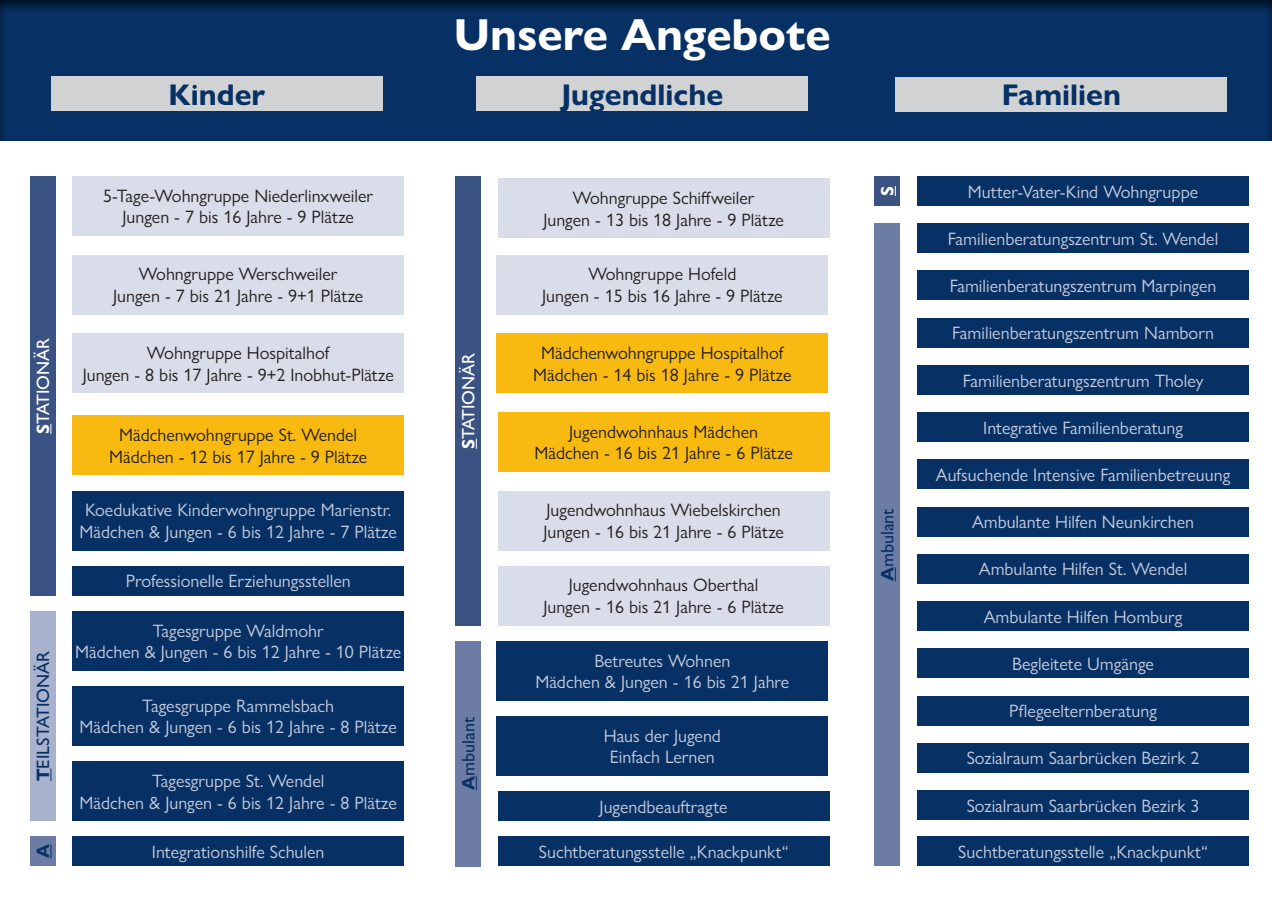
<style>
.page{position:relative;width:1272px;height:902px;background:#fff}
.page>*{position:absolute;margin:0;border:0;box-sizing:border-box;transform-origin:0 0}
.t1{font:700 45px "Gill Sans Nova";color:#fff}
.t2{font:700 30px "Gill Sans Nova";color:#073164}
.t3{font:18px/21.6px "Gill Sans Nova";color:#c7ccde;text-align:center}
.t4{font:18px "Gill Sans Nova";color:#231f20}
.t5{font:500 18px "Gill Sans Nova";color:#073164}
.t6{font:500 18px "Gill Sans Nova";color:#fff}
.t7{font:700 18px "Gill Sans Nova";color:#073164}
.t8{font:700 18px "Gill Sans Nova";color:#fff}
.s1{font-weight:700}
</style>
<div class="page">
<div style="left:0;top:0;width:1271px;height:142px;background:#231f20;opacity:.75"></div>
<div style="left:51px;top:77px;width:332px;height:34px;background:#d1d2d4"></div>
<div style="left:476px;top:77px;width:332px;height:34px;background:#d1d2d4"></div>
<div style="left:895px;top:77px;width:332px;height:34px;background:#d1d2d4"></div>
<div style="left:72px;top:176px;width:332px;height:60px;background:#d9dde9"></div>
<div style="left:72px;top:255px;width:332px;height:59px;background:#d9dde9"></div>
<div style="left:72px;top:333px;width:332px;height:60px;background:#d9dde9"></div>
<div style="left:72px;top:415px;width:332px;height:60px;background:#f8ba11"></div>
<div style="left:72px;top:490px;width:332px;height:60px;background:#073164"></div>
<div style="left:72px;top:611px;width:332px;height:59px;background:#073164"></div>
<div style="left:72px;top:686px;width:332px;height:59px;background:#073164"></div>
<div style="left:72px;top:761px;width:332px;height:59px;background:#073164"></div>
<div style="left:72px;top:566px;width:332px;height:29px;background:#073164"></div>
<div style="left:72px;top:836px;width:332px;height:30px;background:#073164"></div>
<div style="left:30px;top:176px;width:25px;height:419px;background:#3a5382"></div>
<div style="left:497px;top:179px;width:332px;height:59px;background:#d9dde9"></div>
<div style="left:496px;top:255px;width:332px;height:59px;background:#d9dde9"></div>
<div style="left:496px;top:333px;width:332px;height:60px;background:#f8ba11"></div>
<div style="left:497px;top:412px;width:332px;height:59px;background:#f8ba11"></div>
<div style="left:497px;top:490px;width:332px;height:60px;background:#d9dde9"></div>
<div style="left:497px;top:566px;width:332px;height:59px;background:#d9dde9"></div>
<div style="left:496px;top:641px;width:332px;height:59px;background:#073164"></div>
<div style="left:496px;top:716px;width:332px;height:59px;background:#073164"></div>
<div style="left:497px;top:791px;width:332px;height:29px;background:#073164"></div>
<div style="left:497px;top:836px;width:332px;height:30px;background:#073164"></div>
<div style="left:917px;top:176px;width:331px;height:30px;background:#073164"></div>
<div style="left:917px;top:836px;width:331px;height:30px;background:#073164"></div>
<div style="left:917px;top:270px;width:331px;height:30px;background:#073164"></div>
<div style="left:917px;top:223px;width:331px;height:30px;background:#073164"></div>
<div style="left:917px;top:318px;width:331px;height:29px;background:#073164"></div>
<div style="left:917px;top:365px;width:331px;height:30px;background:#073164"></div>
<div style="left:917px;top:412px;width:331px;height:30px;background:#073164"></div>
<div style="left:917px;top:459px;width:331px;height:30px;background:#073164"></div>
<div style="left:917px;top:554px;width:331px;height:29px;background:#073164"></div>
<div style="left:917px;top:506px;width:331px;height:30px;background:#073164"></div>
<div style="left:917px;top:601px;width:331px;height:30px;background:#073164"></div>
<div style="left:917px;top:648px;width:331px;height:30px;background:#073164"></div>
<div style="left:917px;top:695px;width:331px;height:30px;background:#073164"></div>
<div style="left:917px;top:742px;width:331px;height:30px;background:#073164"></div>
<div style="left:917px;top:790px;width:331px;height:29px;background:#073164"></div>
<div style="left:455px;top:176px;width:25px;height:449px;background:#3a5382"></div>
<div style="left:30px;top:611px;width:25px;height:209px;background:#a9b2cc"></div>
<svg style="left:50px;top:768px;width:1px;height:13px"></svg>
<div style="left:455px;top:641px;width:25px;height:225px;background:#6c7ca4"></div>
<svg style="left:476px;top:776px;width:1px;height:14px"></svg>
<div style="left:30px;top:836px;width:25px;height:30px;background:#6c7ca4"></div>
<svg style="left:50px;top:844px;width:1px;height:14px"></svg>
<div style="left:874px;top:223px;width:25px;height:643px;background:#6c7ca4"></div>
<svg style="left:894px;top:568px;width:1px;height:13px"></svg>
<div style="left:874px;top:176px;width:25px;height:30px;background:#3a5382"></div>
<p class="t1" style="left:454px;top:7px;width:378px">Unsere Angebote</p>
<p class="t2" style="left:168px;top:76px;width:98px">Kinder</p>
<p class="t2" style="left:561px;top:76px;width:163px">Jugendliche</p>
<p class="t2" style="left:1001px;top:76px;width:121px">Familien</p>
<p class="t6" style="left:32px;top:434px;width:97px;rotate:-90deg"><span class="s1">S</span>TATIONÄR</p>
<p class="t5" style="left:32px;top:781px;width:131px;rotate:-90deg"><span class="s1">T</span>EILSTATIONÄR</p>
<p class="t7" style="left:32px;top:858px;width:15px;rotate:-90deg">A</p>
<p class="t4" style="left:103px;top:184px;width:271px">5-Tage-Wohngruppe Niederlinxweiler</p>
<p class="t4" style="left:122px;top:206px;width:233px">Jungen - 7 bis 16 Jahre - 9 Plätze</p>
<p class="t4" style="left:139px;top:263px;width:200px">Wohngruppe Werschweiler</p>
<p class="t4" style="left:113px;top:285px;width:252px">Jungen - 7 bis 21 Jahre - 9+1 Plätze</p>
<p class="t4" style="left:147px;top:342px;width:184px">Wohngruppe Hospitalhof</p>
<p class="t4" style="left:83px;top:363px;width:312px">Jungen - 8 bis 17 Jahre - 9+2 Inobhut-Plätze</p>
<p class="t4" style="left:119px;top:424px;width:239px">Mädchenwohngruppe St. Wendel</p>
<p class="t4" style="left:109px;top:445px;width:260px">Mädchen - 12 bis 17 Jahre - 9 Plätze</p>
<p class="t3" style="left:85px;top:499px;width:308px">Koedukative Kinderwohngruppe Marienstr.</p>
<p class="t3" style="left:80px;top:520px;width:319px">Mädchen &amp; Jungen - 6 bis 12 Jahre - 7 Plätze</p>
<p class="t3" style="left:126px;top:570px;width:226px">Professionelle Erziehungsstellen</p>
<p class="t3" style="left:75px;top:619px;width:328px">Tagesgruppe Waldmohr<br>Mädchen &amp; Jungen - 6 bis 12 Jahre - 10 Plätze</p>
<p class="t3" style="left:80px;top:694px;width:319px">Tagesgruppe Rammelsbach<br>Mädchen &amp; Jungen - 6 bis 12 Jahre - 8 Plätze</p>
<p class="t3" style="left:80px;top:769px;width:319px">Tagesgruppe St. Wendel<br>Mädchen &amp; Jungen - 6 bis 12 Jahre - 8 Plätze</p>
<p class="t3" style="left:152px;top:840px;width:174px">Integrationshilfe Schulen</p>
<p class="t6" style="left:457px;top:448px;width:97px;rotate:-90deg"><span class="s1">S</span>TATIONÄR</p>
<p class="t5" style="left:457px;top:790px;width:74px;rotate:-90deg"><span class="s1">A</span>mbulant</p>
<p class="t4" style="left:573px;top:187px;width:183px">Wohngruppe Schiffweiler</p>
<p class="t4" style="left:543px;top:209px;width:242px">Jungen - 13 bis 18 Jahre - 9 Plätze</p>
<p class="t4" style="left:588px;top:263px;width:149px">Wohngruppe Hofeld</p>
<p class="t4" style="left:542px;top:285px;width:242px">Jungen - 15 bis 16 Jahre - 9 Plätze</p>
<p class="t4" style="left:541px;top:342px;width:244px">Mädchenwohngruppe Hospitalhof</p>
<p class="t4" style="left:533px;top:363px;width:260px">Mädchen - 14 bis 18 Jahre - 9 Plätze</p>
<p class="t4" style="left:569px;top:420px;width:190px">Jugendwohnhaus Mädchen</p>
<p class="t4" style="left:534px;top:442px;width:260px">Mädchen - 16 bis 21 Jahre - 6 Plätze</p>
<p class="t4" style="left:546px;top:499px;width:236px">Jugendwohnhaus Wiebelskirchen</p>
<p class="t4" style="left:543px;top:520px;width:242px">Jungen - 16 bis 21 Jahre - 6 Plätze</p>
<p class="t4" style="left:568px;top:574px;width:191px">Jugendwohnhaus Oberthal</p>
<p class="t4" style="left:543px;top:596px;width:242px">Jungen - 16 bis 21 Jahre - 6 Plätze</p>
<p class="t3" style="left:535px;top:649px;width:255px">Betreutes Wohnen<br>Mädchen &amp; Jungen - 16 bis 21 Jahre</p>
<p class="t3" style="left:603px;top:724px;width:119px">Haus der Jugend<br>Einfach Lernen</p>
<p class="t3" style="left:599px;top:795px;width:129px">Jugendbeauftragte</p>
<p class="t3" style="left:539px;top:840px;width:251px">Suchtberatungsstelle „Knackpunkt“</p>
<p class="t8" style="left:876px;top:196px;width:12px;rotate:-90deg">S</p>
<p class="t5" style="left:876px;top:581px;width:74px;rotate:-90deg"><span class="s1">A</span>mbulant</p>
<p class="t3" style="left:967px;top:180px;width:232px">Mutter-Vater-Kind Wohngruppe</p>
<p class="t3" style="left:947px;top:228px;width:272px">Familienberatungszentrum St. Wendel</p>
<p class="t3" style="left:949px;top:275px;width:268px">Familienberatungszentrum Marpingen</p>
<p class="t3" style="left:952px;top:322px;width:263px">Familienberatungszentrum Namborn</p>
<p class="t3" style="left:962px;top:369px;width:242px">Familienberatungszentrum Tholey</p>
<p class="t3" style="left:983px;top:416px;width:201px">Integrative Familienberatung</p>
<p class="t3" style="left:935px;top:464px;width:296px">Aufsuchende Intensive Familienbetreuung</p>
<p class="t3" style="left:972px;top:511px;width:224px">Ambulante Hilfen Neunkirchen</p>
<p class="t3" style="left:978px;top:558px;width:210px">Ambulante Hilfen St. Wendel</p>
<p class="t3" style="left:983px;top:605px;width:200px">Ambulante Hilfen Homburg</p>
<p class="t3" style="left:1012px;top:652px;width:143px">Begleitete Umgänge</p>
<p class="t3" style="left:1009px;top:700px;width:149px">Pflegeelternberatung</p>
<p class="t3" style="left:966px;top:747px;width:234px">Sozialraum Saarbrücken Bezirk 2</p>
<p class="t3" style="left:966px;top:794px;width:234px">Sozialraum Saarbrücken Bezirk 3</p>
<p class="t3" style="left:958px;top:840px;width:251px">Suchtberatungsstelle „Knackpunkt“</p>
</div>
